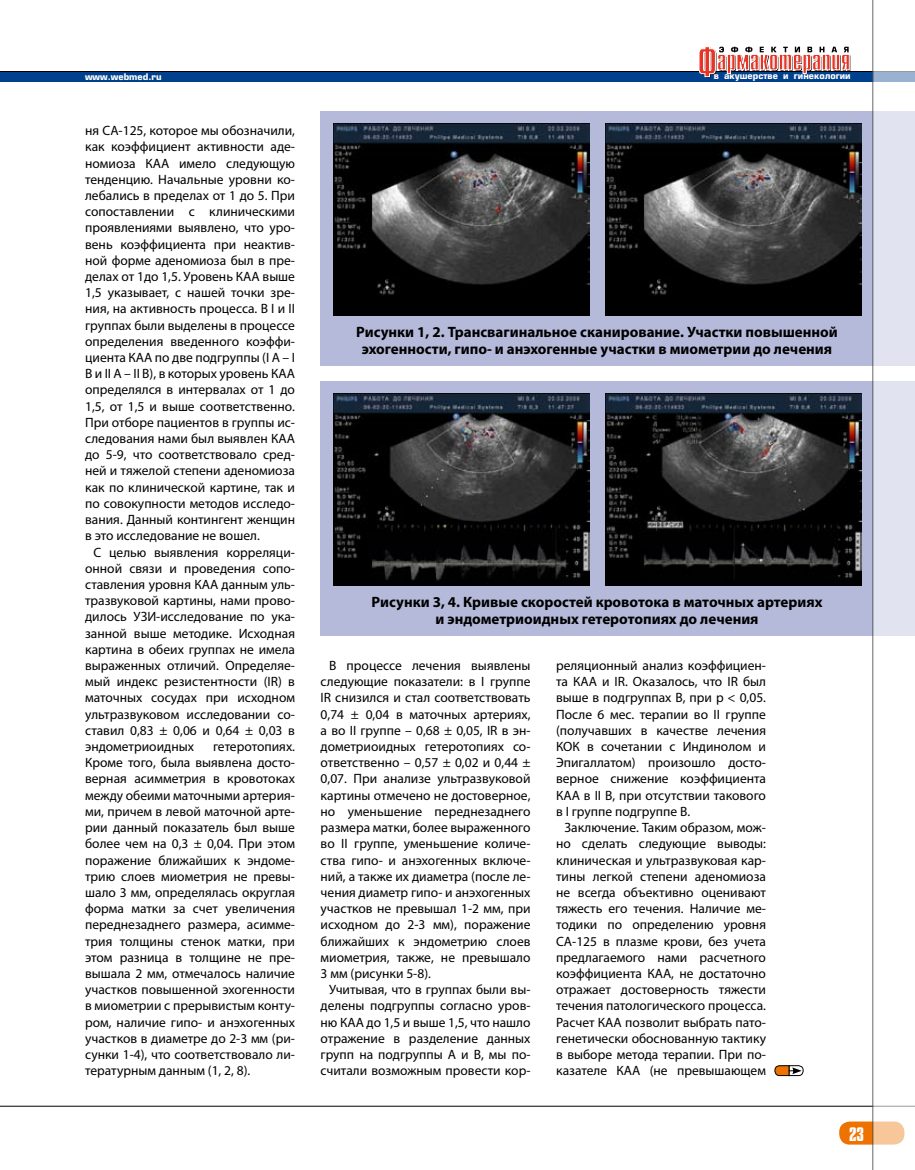
<style>
.page{position:relative;width:915px;height:1170px;background:#fff}
.page>*{position:absolute;margin:0;border:0;box-sizing:border-box;transform-origin:0 0}
.t1{font:19.5px "Star C";color:#fff}
.t2{font:700 15px/16.5px "Myriad Pro";color:#000;text-align:center}
.t3{font:13.5px/16.2px "Myriad Pro";color:#000;text-align:justify}
.t4{font:700 9px "Europe";color:#fff}
</style>
<div class="page">
<div style="left:320px;top:112px;width:594px;height:254px;background:#b5bada"></div>
<div style="left:320px;top:382px;width:594px;height:254px;background:#b5bada"></div>
<div style="left:838px;top:1121px;width:66px;height:23px;background:#ed7200;border-radius:11px"></div>
<hr style="left:0;top:71px;width:914px;height:2px;background:#000">
<div style="left:0;top:72px;width:914px;height:10px;background:#00408c"></div>
<hr style="left:0;top:1105px;width:914px;height:1px;background:#000">
<svg style="left:698px;top:46px;width:152px;height:32px"></svg>
<svg style="left:872px;top:0;width:42px;height:1169px"></svg>
<svg style="left:774px;top:1065px;width:29px;height:11px"></svg>
<img style="left:333px;top:123px;width:256px;height:192px">
<img style="left:333px;top:393px;width:256px;height:192px">
<img style="left:605px;top:123px;width:255px;height:192px">
<img style="left:605px;top:393px;width:255px;height:192px">
<p class="t4" style="left:85px;top:71px;width:78px">www.webmed.ru</p>
<p class="t4" style="left:713px;top:71px;width:138px">в акушерстве и гинекологии</p>
<p class="t3" style="left:85px;top:122px;width:211px">ня СА-125, которое мы обозначили, как коэффициент активности аде&shy;номиоза КАА имело следующую тенденцию. Начальные уровни ко&shy;лебались в пределах от 1 до 5. При сопоставлении с клиническими проявлениями выявлено, что уро&shy;вень коэффициента при неактив&shy;ной форме аденомиоза был в пре&shy;делах от 1до 1,5. Уровень КАА выше 1,5 указывает, с нашей точки зре&shy;ния, на активность процесса. В I и II группах были выделены в процессе определения введенного коэффи&shy;циента КАА по две подгруппы (I А – I В и II А – II В), в которых уровень КАА определялся в интервалах от 1 до 1,5, от 1,5 и выше соответственно.<br>При отборе пациентов в группы ис&shy;следования нами был выявлен КАА до 5-9, что соответствовало сред&shy;ней и тяжелой степени аденомиоза как по клинической картине, так и по совокупности методов исследо&shy;вания. Данный контингент женщин в это исследование не вошел.</p>
<p class="t3" style="left:85px;top:543px;width:211px;text-indent:9px">С целью выявления корреляци&shy;онной связи и проведения сопо&shy;ставления уровня КАА данным уль&shy;тразвуковой картины, нами прово&shy;дилось УЗИ-исследование по ука&shy;занной выше методике. Исходная картина в обеих группах не имела выраженных отличий. Определяе&shy;мый индекс резистентности (IR) в маточных сосудах при исходном ультразвуковом исследовании со&shy;ставил 0,83 ± 0,06 и 0,64 ± 0,03 в эндометриоидных</p>
<p class="t3" style="left:85px;top:738px;width:211px;text-indent:128px">гетеротопиях.<br>Кроме того, была выявлена досто&shy;верная асимметрия в кровотоках между обеими маточными артерия&shy;ми, причем в левой маточной арте&shy;рии данный показатель был выше более чем на 0,3 ± 0,04. При этом поражение ближайших к эндоме&shy;трию слоев миометрия не превы&shy;шало 3 мм, определялась округлая форма матки за счет увеличения переднезаднего размера, асимме&shy;трия толщины стенок матки, при этом разница в толщине не пре&shy;вышала 2 мм, отмечалось наличие участков повышенной эхогенности в миометрии с прерывистым конту&shy;ром, наличие гипо- и анэхогенных участков в диаметре до 2-3 мм (ри&shy;сунки 1-4), что соответствовало ли&shy;тературным данным (1, 2, 8).</p>
<p class="t2" style="left:356px;top:323px;width:483px">Рисунки 1, 2. Трансвагинальное сканирование. Участки повышенной эхогенности, гипо- и анэхогенные участки в миометрии до лечения</p>
<p class="t2" style="left:371px;top:593px;width:452px">Рисунки 3, 4. Кривые скоростей кровотока в маточных артериях и эндометриоидных гетеротопиях до лечения</p>
<p class="t3" style="left:320px;top:657px;width:211px;text-indent:9px">В процессе лечения выявлены следующие показатели: в I группе IR снизился и стал соответствовать 0,74 ± 0,04 в маточных артериях, а во II группе – 0,68 ± 0,05, IR в эн&shy;дометриоидных гетеротопиях со&shy;ответственно – 0,57 ± 0,02 и 0,44 ± 0,07. При анализе ультразвуковой картины отмечено не достоверное, но уменьшение переднезаднего размера матки, более выраженного во II группе, уменьшение количе&shy;ства гипо- и анэхогенных включе&shy;ний, а также их диаметра (после ле&shy;чения диаметр гипо- и анэхогенных участков не превышал 1-2 мм, при исходном до 2-3 мм), поражение ближайших к эндометрию слоев миометрия, также, не превышало 3 мм (рисунки 5-8).</p>
<p class="t3" style="left:320px;top:981px;width:211px;text-indent:9px">Учитывая, что в группах были вы&shy;делены подгруппы согласно уров&shy;ню КАА до 1,5 и выше 1,5, что нашло отражение в разделение данных групп на подгруппы А и В, мы по&shy;считали возможным провести кор-</p>
<p class="t3" style="left:556px;top:657px;width:211px">реляционный анализ коэффициен&shy;та КАА и IR. Оказалось, что IR был выше в подгруппах В, при р &lt; 0,05.<br>После 6 мес. терапии во II группе (получавших в качестве лечения КОК в сочетании с Индинолом и Эпигаллатом) произошло досто&shy;верное снижение коэффициента КАА в II В, при отсутствии такового в I группе подгруппе В.</p>
<p class="t3" style="left:556px;top:819px;width:211px;text-indent:9px">Заключение. Таким образом, мож&shy;но сделать следующие выводы: клиническая и ультразвуковая кар&shy;тины легкой степени аденомиоза не всегда объективно оценивают тяжесть его течения. Наличие ме&shy;тодики по определению уровня СА-125 в плазме крови, без учета предлагаемого нами расчетного коэффициента КАА, не достаточно отражает достоверность тяжести течения патологического процесса.<br>Расчет КАА позволит выбрать пато&shy;генетически обоснованную тактику в выборе метода терапии. При по&shy;казателе КАА (не превышающем</p>
<h1 class="t1" style="left:848px;top:1123px;width:17px">23</h1>
</div>
